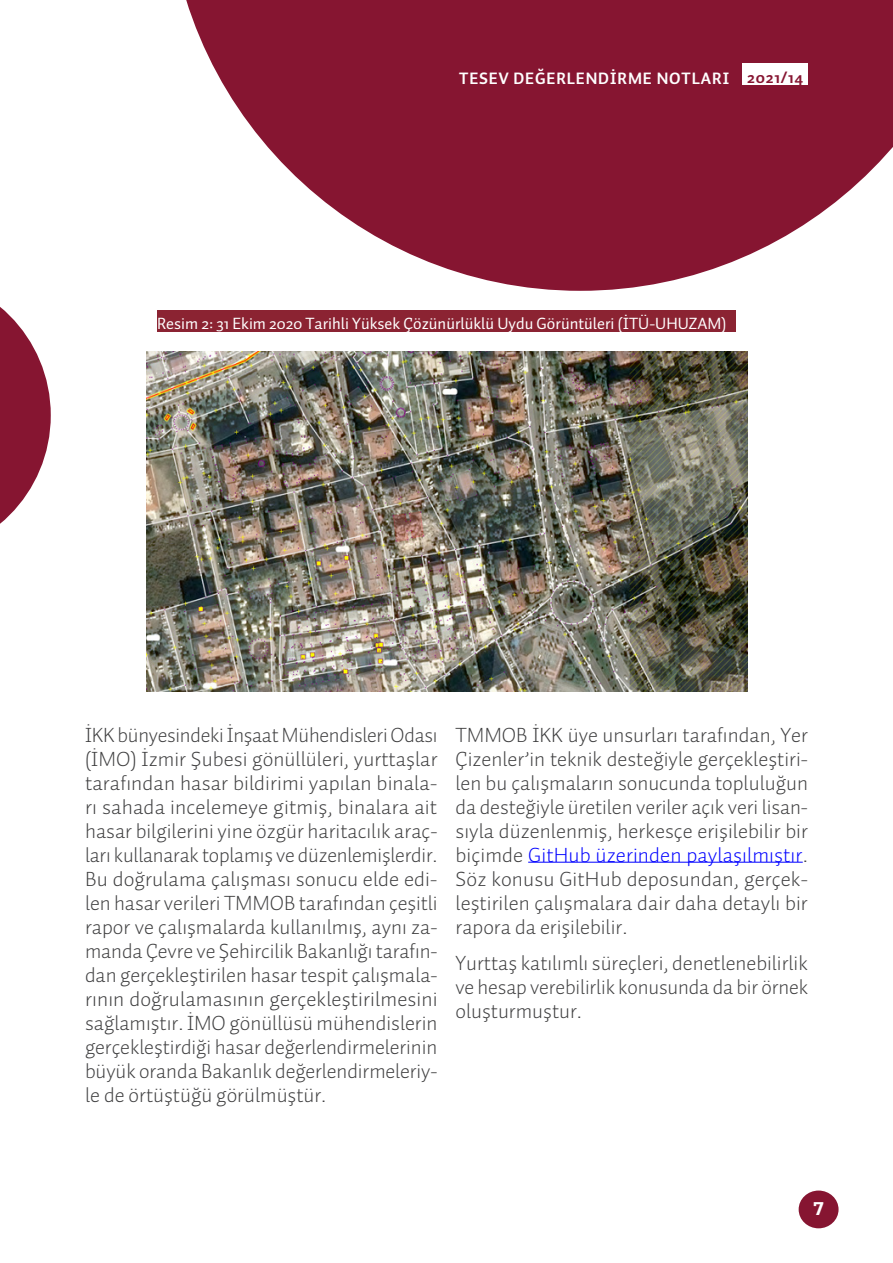
<style>
.page{position:relative;width:893px;height:1263px;background:#fff}
.page>*{position:absolute;margin:0;border:0;box-sizing:border-box;transform-origin:0 0}
._2020_FES_Normal_TR{font:300 21px/24px "Auto 2 TR";color:#3e3e3f;text-align:justify}
.Paragraf_Stili_1{font:600 18px "Produkt";color:#fff}
.t1{font:700 16.65px "Auto 2 TR";letter-spacing:.05em;color:#861531}
.t2{font:16.5px "Auto 2 TR";color:#fff}
.t3{font:700 16.5px "Auto 2 TR";letter-spacing:.05em;color:#fff}
.s1{color:#00f}
</style>
<div class="page">
<svg style="left:186px;top:0;width:707px;height:291px;fill:#861531"></svg>
<svg style="left:0;top:307px;width:51px;height:217px"></svg>
<hr style="left:528px;top:862px;width:275px;height:1px;background:#00f">
<div style="left:799px;top:1190px;width:39px;height:38px;background:#861531;border-radius:50%"></div>
<div style="left:743px;top:64px;width:65px;height:21px;background:#fff"></div>
<img style="left:146px;top:351px;width:602px;height:341px">
<div style="left:157px;top:310px;width:579px;height:22px;background:#8b2332"></div>
<p class="t3" style="left:459px;top:68px;width:272px">TESEV DEĞERLENDİRME NOTLARI</p>
<p class="t1" style="left:747px;top:66px;width:58px">2021/14</p>
<p class="t2" style="left:157px;top:313px;width:571px">Resim 2: 31 Ekim 2020 Tarihli Yüksek Çözünürlüklü Uydu Görüntüleri (İTÜ-UHUZAM)</p>
<p class="_2020_FES_Normal_TR" style="left:85px;top:723px;width:354px">İKK bünyesindeki İnşaat Mühendisleri Odası (İMO) İzmir Şubesi gönüllüleri, yurttaşlar tarafından hasar bildirimi yapılan binala&shy;rı sahada incelemeye gitmiş, binalara ait hasar bilgilerini yine özgür haritacılık araç&shy;ları kullanarak toplamış ve düzenlemişlerdir.<br>Bu doğrulama çalışması sonucu elde edi&shy;len hasar verileri TMMOB tarafından çeşitli rapor ve çalışmalarda kullanılmış, aynı za&shy;manda Çevre ve Şehircilik Bakanlığı tarafın&shy;dan gerçekleştirilen hasar tespit çalışmala&shy;rının doğrulamasının gerçekleştirilmesini sağlamıştır. İMO gönüllüsü mühendislerin gerçekleştirdiği hasar değerlendirmelerinin büyük oranda Bakanlık değerlendirmeleriy&shy;le de örtüştüğü görülmüştür.</p>
<p class="_2020_FES_Normal_TR" style="left:455px;top:723px;width:354px">TMMOB İKK üye unsurları tarafından, Yer Çizenler’in teknik desteğiyle gerçekleştiri&shy;len bu çalışmaların sonucunda topluluğun da desteğiyle üretilen veriler açık veri lisan&shy;sıyla düzenlenmiş, herkesçe erişilebilir bir biçimde <span class="s1">GitHub üzerinden paylaşılmıştır</span>.<br>Söz konusu GitHub deposundan, gerçek&shy;leştirilen çalışmalara dair daha detaylı bir rapora da erişilebilir.</p>
<p class="_2020_FES_Normal_TR" style="left:455px;top:951px;width:354px">Yurttaş katılımlı süreçleri, denetlenebilirlik ve hesap verebilirlik konusunda da bir örnek oluşturmuştur.</p>
<p class="Paragraf_Stili_1" style="left:813px;top:1196px;width:12px">7</p>
</div>
